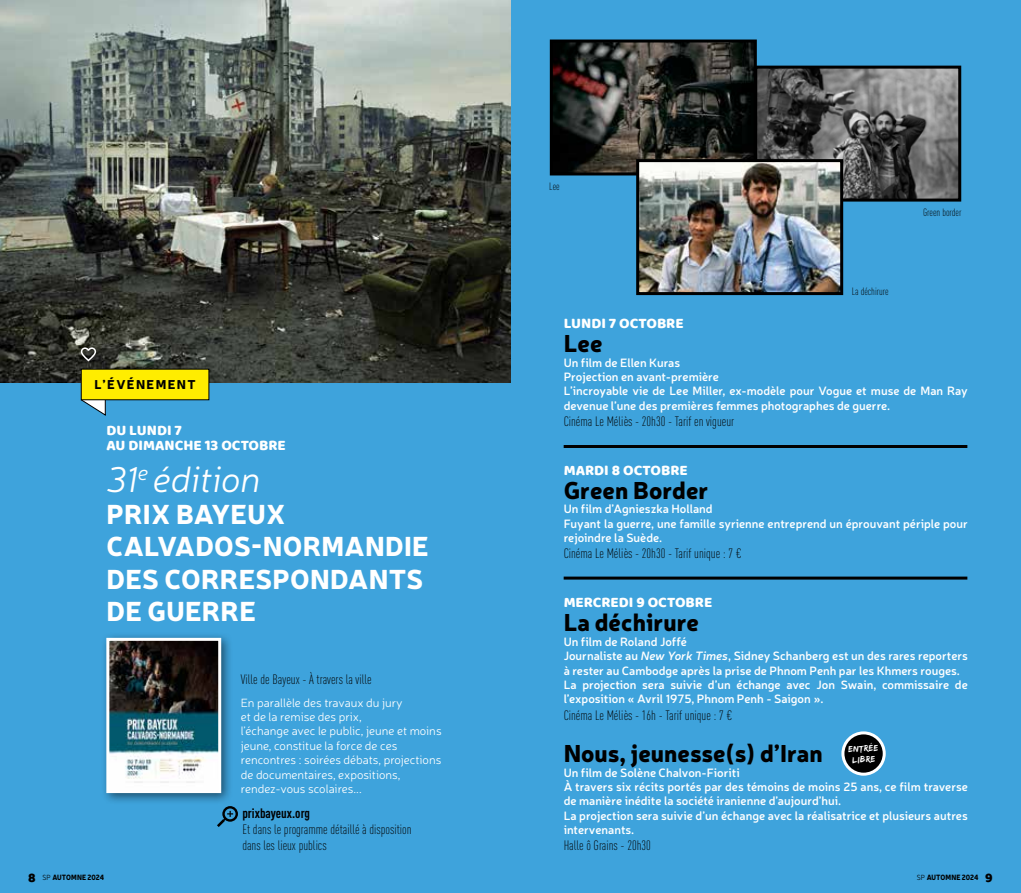
<style>
.page{position:relative;width:1021px;height:893px;background:#fff}
.page>*{position:absolute;margin:0;border:0;box-sizing:border-box;transform-origin:0 0}
.t1{font:italic 300 36px "Neris";color:#fff}
.t2{font:900 27px/32.4px "Neris";letter-spacing:.01em;color:#fff}
.t3{font:900 24px "Neris";color:#000}
.t4{font:15px/15px "Baloo Bhaina";color:#fff}
.t5{font:300 13.5px/16.2px "DIN Cond";color:#000}
.t6{font:700 13.5px "DIN Cond";color:#000}
.t7{font:900 12.6px "Neris";letter-spacing:.11em;color:#000}
.t8{font:600 12px/14.4px "Neris";color:#fff}
.t9{font:300 12px/14.4px "Neris";color:#fff}
.t10{font:300 10.5px "DIN Cond";color:#000}
.t11{font:9px/10.8px "Edo SZ";color:#fff;text-align:center}
.t12{font:900 7.5px "Neris";color:#000;scale:.9 1}
.s1{font-style:italic}
.s2{font-family:"Baloo Bhaina";font-weight:400;font-size:13.5px}
.s3{font-weight:300}
</style>
<div class="page">
<div style="left:0;top:0;width:1020px;height:893px;background:#3ea3dc"></div>
<div style="left:843px;top:733px;width:41px;height:41px;background:#000;border-radius:50%"></div>
<div style="left:841px;top:731px;width:44px;height:45px;border:3px solid #fff;border-radius:50%"></div>
<img style="left:0;top:0;width:510px;height:383px">
<svg style="left:80px;top:398px;width:26px;height:18px"></svg>
<div style="left:81px;top:369px;width:128px;height:31px;background:#ffed00"></div>
<svg style="left:81px;top:347px;width:15px;height:14px"></svg>
<div style="left:100px;top:632px;width:133px;height:173px;background:#000;opacity:.5"></div>
<img style="left:110px;top:642px;width:107px;height:147px">
<div style="left:106px;top:638px;width:115px;height:155px;border:3px solid #fff"></div>
<svg style="left:217px;top:806px;width:21px;height:21px"></svg>
<img style="left:549px;top:39px;width:413px;height:257px">
<hr style="left:563px;top:445px;width:404px;height:3px;background:#000">
<hr style="left:563px;top:577px;width:404px;height:3px;background:#000">
<p class="t7" style="left:94px;top:375px;width:103px">L’ÉVÉNEMENT</p>
<p class="t4" style="left:106px;top:422px;width:181px">DU LUNDI 7<br>AU DIMANCHE 13 OCTOBRE</p>
<h1 class="t1" style="left:106px;top:456px;width:156px">31<sup>e</sup> édition</h1>
<h2 class="t2" style="left:106px;top:496px;width:324px">PRIX BAYEUX<br>CALVADOS-NORMANDIE<br>DES CORRESPONDANTS<br>DE GUERRE</h2>
<p class="t5" style="left:241px;top:671px;width:132px">Ville de Bayeux - À travers la ville</p>
<p class="t9" style="left:241px;top:695px;width:202px">En parallèle des travaux du jury<br>et de la remise des prix,<br>l’échange avec le public, jeune et moins jeune, constitue la force de ces rencontres : soirées débats, projections de documentaires, expositions, rendez-vous scolaires...</p>
<p class="t6" style="left:242px;top:804px;width:69px">prixbayeux.org</p>
<p class="t5" style="left:242px;top:821px;width:171px">Et dans le programme détaillé à disposition dans les lieux publics</p>
<p class="t10" style="left:549px;top:181px;width:12px">Lee</p>
<p class="t10" style="left:851px;top:285px;width:39px">La déchirure</p>
<p class="t10" style="left:923px;top:207px;width:40px">Green border</p>
<p class="t4" style="left:563px;top:315px;width:121px">LUNDI 7 OCTOBRE</p>
<h3 class="t3" style="left:563px;top:326px;width:40px">Lee</h3>
<p class="t8" style="left:563px;top:354px;width:405px">Un film de Ellen Kuras<br>Projection en avant-première<br>L’incroyable vie de Lee Miller, ex-modèle pour Vogue et muse de Man Ray devenue l’une des premières femmes photographes de guerre.</p>
<p class="t5" style="left:563px;top:413px;width:172px">Cinéma Le Méliès - 20h30 - Tarif en vigueur</p>
<p class="t4" style="left:563px;top:462px;width:125px">MARDI 8 OCTOBRE</p>
<h3 class="t3" style="left:563px;top:473px;width:146px">Green Border</h3>
<p class="t8" style="left:563px;top:501px;width:405px">Un film d’Agnieszka Holland<br>Fuyant la guerre, une famille syrienne entreprend un éprouvant périple pour rejoindre la Suède.</p>
<p class="t5" style="left:563px;top:545px;width:179px">Cinéma Le Méliès - 20h30 - Tarif unique : 7 €</p>
<p class="t4" style="left:563px;top:595px;width:150px">MERCREDI 9 OCTOBRE</p>
<h3 class="t3" style="left:563px;top:605px;width:137px">La déchirure</h3>
<p class="t8" style="left:563px;top:634px;width:405px">Un film de Roland Joffé<br>Journaliste au <span class="s1">New York Times</span>, Sidney Schanberg est un des rares reporters à rester au Cambodge après la prise de Phnom Penh par les Khmers rouges.<br>La projection sera suivie d’un échange avec Jon Swain, commissaire de l’exposition « Avril 1975, Phnom Penh - Saigon ».</p>
<p class="t5" style="left:563px;top:707px;width:170px">Cinéma Le Méliès - 16h - Tarif unique : 7 €</p>
<h3 class="t3" style="left:563px;top:736px;width:260px">Nous, jeunesse(s) d’Iran</h3>
<p class="t8" style="left:563px;top:765px;width:405px">Un film de Solène Chalvon-Fioriti<br>À travers six récits portés par des témoins de moins 25 ans, ce film traverse de manière inédite la société iranienne d’aujourd’hui.<br>La projection sera suivie d’un échange avec la réalisatrice et plusieurs autres intervenants.</p>
<p class="t5" style="left:563px;top:838px;width:89px">Halle ô Grains - 20h30</p>
<p class="t11" style="left:848px;top:744px;width:31px;rotate:-3deg">entrée libre</p>
<p class="t12" style="left:28px;top:872px;width:86px"><span class="s2">8</span> <span class="s3">SP</span> AUTOMNE 2024</p>
<p class="t12" style="left:916px;top:872px;width:86px"><span class="s3">SP</span> AUTOMNE 2024 <span class="s2">9</span></p>
</div>
